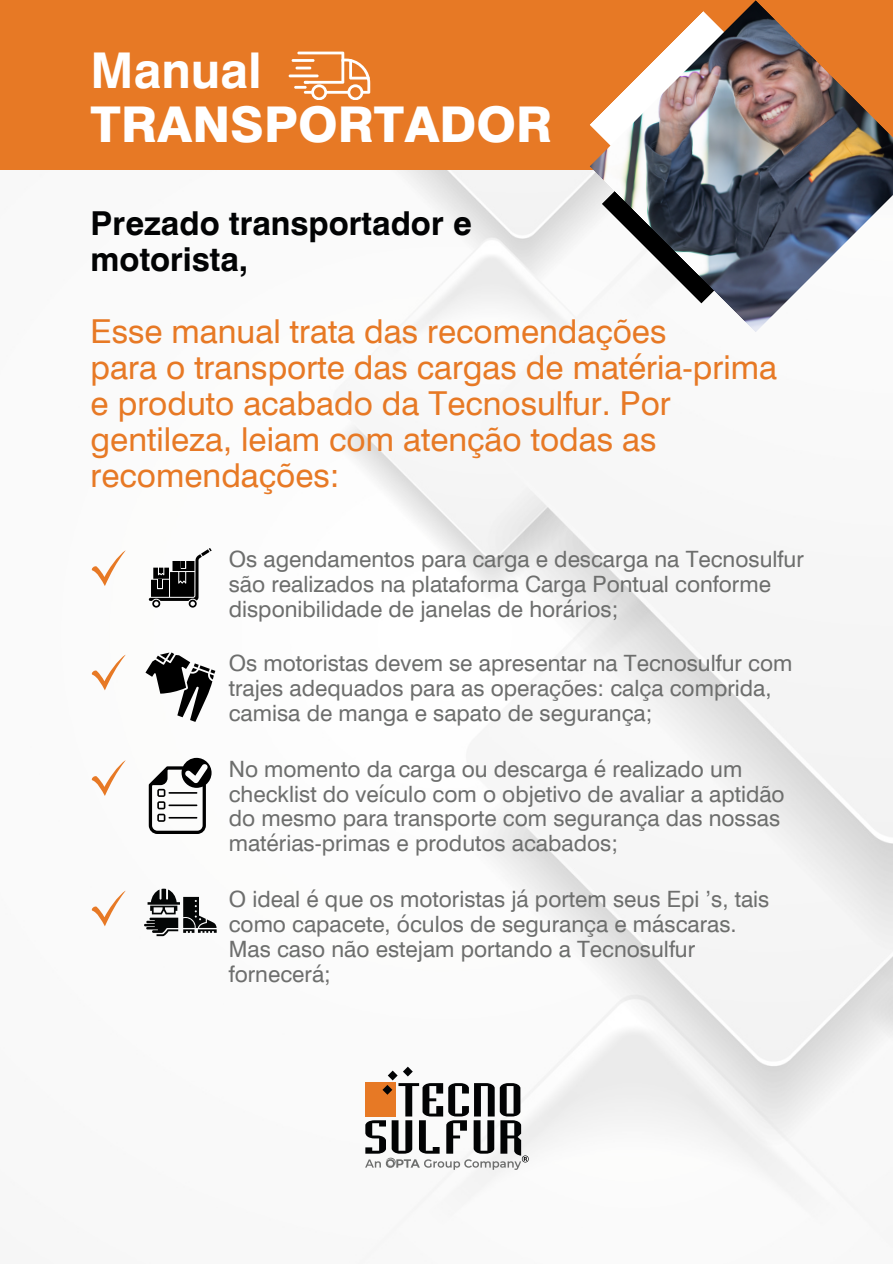
<style>
.page{position:relative;width:893px;height:1264px;background:#fff}
.page>*{position:absolute;margin:0;border:0;box-sizing:border-box;transform-origin:0 0}
.t1{font:800 49.35px "Swiss 721 Devanagari";color:#fff}
.t2{font:700 49.35px "Swiss 721 Devanagari";color:#fff}
.t3{font:33px/36px "Swiss 721 Devanagari";color:#e77925}
.t4{font:700 33px "Swiss 721 Devanagari";color:#020304}
.t5{font:22.5px/24.8px "Swiss 721 Devanagari";color:#6d6e6d}
</style>
<div class="page">
<img style="left:0;top:169px;width:892px;height:1033px">
<div style="left:364px;top:1082px;width:31px;height:34px;background:#fafafa"></div>
<svg style="left:365px;top:1066px;width:163px;height:103px"></svg>
<div style="left:0;top:0;width:892px;height:169px;background:#e77925"></div>
<hr style="left:291px;top:59px;width:23px;height:3px;background:#fff">
<hr style="left:288px;top:74px;width:30px;height:3px;background:#fff">
<svg style="left:294px;top:52px;width:76px;height:48px"></svg>
<img style="left:589px;top:0;width:303px;height:332px">
<svg style="left:149px;top:548px;width:63px;height:59px"></svg>
<svg style="left:91px;top:548px;width:37px;height:38px"></svg>
<svg style="left:91px;top:652px;width:37px;height:38px"></svg>
<svg style="left:145px;top:652px;width:70px;height:70px"></svg>
<svg style="left:91px;top:757px;width:37px;height:39px"></svg>
<svg style="left:149px;top:757px;width:62px;height:77px"></svg>
<svg style="left:91px;top:888px;width:37px;height:38px"></svg>
<svg style="left:144px;top:888px;width:73px;height:48px"></svg>
<p class="t2" style="left:91px;top:42px;width:173px">Manual</p>
<p class="t1" style="left:91px;top:96px;width:463px">TRANSPORTADOR</p>
<p class="t4" style="left:91px;top:204px;width:383px">Prezado transportador e</p>
<p class="t4" style="left:91px;top:240px;width:159px">motorista,</p>
<p class="t3" style="left:91px;top:313px;width:577px">Esse manual trata das recomendações</p>
<p class="t3" style="left:91px;top:349px;width:687px">para o transporte das cargas de matéria-prima e produto acabado da Tecnosulfur. Por gentileza, leiam com atenção todas as recomendações:</p>
<p class="t5" style="left:229px;top:547px;width:576px">Os agendamentos para carga e descarga na Tecnosulfur</p>
<p class="t5" style="left:229px;top:571px;width:543px">são realizados na plataforma Carga Pontual conforme disponibilidade de janelas de horários;</p>
<p class="t5" style="left:229px;top:651px;width:565px">Os motoristas devem se apresentar na Tecnosulfur com trajes adequados para as operações: calça comprida, camisa de manga e sapato de segurança;</p>
<p class="t5" style="left:229px;top:756px;width:557px">No momento da carga ou descarga é realizado um checklist do veículo com o objetivo de avaliar a aptidão do mesmo para transporte com segurança das nossas matérias-primas e produtos acabados;</p>
<p class="t5" style="left:229px;top:887px;width:542px">O ideal é que os motoristas já portem seus Epi ’s, tais como capacete, óculos de segurança e máscaras.<br>Mas caso não estejam portando a Tecnosulfur fornecerá;</p>
</div>
